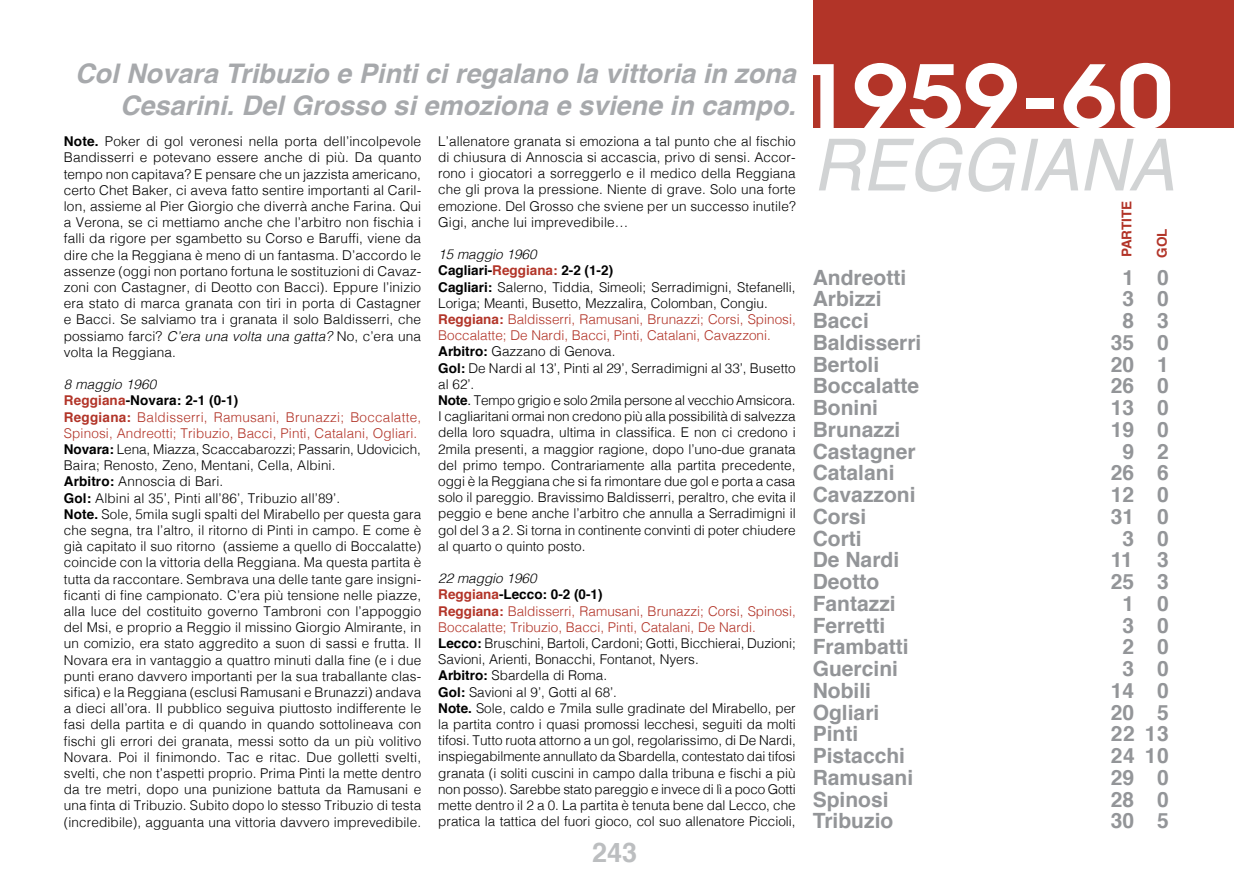
<style>
.page{position:relative;width:1234px;height:893px;background:#fff}
.page>*{position:absolute;margin:0;border:0;box-sizing:border-box;transform-origin:0 0}
.t1{font:600 86.55px "Avant Garde";letter-spacing:-.005em;color:#fff;scale:1.15 1}
.t2{font:italic 72px "Helvetica";color:#d1d3d4;scale:.95 1}
.t3{font:italic 700 27px/32.4px "Helvetica";color:#a7a9ac;text-align:right}
.t4{font:700 27px "Helvetica";color:#bcbec0}
.t5{font:700 21px "Helvetica";color:#939598}
.t6{font:300 13.5px/16.2px "Helvetica";letter-spacing:.005em;color:#000}
.t7{font:700 13.5px "Helvetica";color:#b23428}
.s1{font-weight:700}
.s2{font-style:italic}
.s3{font-weight:700;color:#b23428}
.s4{color:#b23428}
.s5{font-weight:400}
</style>
<div class="page">
<div style="left:812px;top:0;width:421px;height:128px;background:#b23428"></div>
<h3 class="t3" style="left:75px;top:57px;width:722px">Col Novara Tribuzio e Pinti ci regalano la vittoria in zona<br>Cesarini. Del Grosso si emoziona e sviene in campo.</h3>
<p class="t6" style="left:64px;top:132px;width:359px"><span class="s1">Note.</span> Poker di gol veronesi nella porta dell’incolpevole</p>
<p class="t6" style="left:64px;top:149px;width:359px;text-align:justify">Bandisserri e potevano essere anche di più. Da quanto tempo non capitava? E pensare che un jazzista americano, certo Chet Baker, ci aveva fatto sentire importanti al Caril&shy;lon, assieme al Pier Giorgio che diverrà anche Farina. Qui a Verona, se ci mettiamo anche che l’arbitro non fischia i falli da rigore per sgambetto su Corso e Baruffi, viene da dire che la Reggiana è meno di un fantasma. D’accordo le assenze (oggi non portano fortuna le sostituzioni di Cavaz&shy;zoni con Castagner, di Deotto con Bacci). Eppure l’inizio era stato di marca granata con tiri in porta di Castagner e Bacci. Se salviamo tra i granata il solo Baldisserri, che possiamo farci? <span class="s2">C’era una volta una gatta?</span> No, c’era una volta la Reggiana.</p>
<p class="t6" style="left:64px;top:375px;width:359px"><span class="s2">8 maggio 1960<br></span><span class="s3">Reggiana</span><span class="s1">-Novara: 2-1 (0-1)<br></span><span class="s3">Reggiana:</span> <span class="s4">Baldisserri, Ramusani, Brunazzi; Boccalatte, Spinosi, Andreotti; Tribuzio, Bacci, Pinti, Catalani, Ogliari.<br></span><span class="s1">Novara:</span> Lena, Miazza, Scaccabarozzi; Passarin, Udovicich, Baira; Renosto, Zeno, Mentani, Cella, Albini.<br><span class="s1">Arbitro:</span> Annoscia di Bari.<br><span class="s1">Gol:</span> Albini al 35’, Pinti all’86’, Tribuzio all’89’.<br><span class="s1">Note.</span> Sole, 5mila sugli spalti del Mirabello per questa gara che segna, tra l’altro, il ritorno di Pinti in campo. E come è già capitato il suo ritorno (assieme a quello di Boccalatte) coincide con la vittoria della Reggiana. Ma questa partita è tutta da raccontare. Sembrava una delle tante gare insigni&shy;ficanti di fine campionato. C’era più tensione nelle piazze, alla luce del costituito governo Tambroni con l’appoggio del Msi, e proprio a Reggio il missino Giorgio Almirante, in un comizio, era stato aggredito a suon di sassi e frutta. Il Novara era in vantaggio a quattro minuti dalla fine (e i due punti erano davvero importanti per la sua traballante clas&shy;sifica) e la Reggiana (esclusi Ramusani e Brunazzi) andava a dieci all’ora. Il pubblico seguiva piuttosto indifferente le fasi della partita e di quando in quando sottolineava con fischi gli errori dei granata, messi sotto da un più volitivo Novara. Poi il finimondo. Tac e ritac. Due golletti svelti, svelti, che non t’aspetti proprio. Prima Pinti la mette dentro da tre metri, dopo una punizione battuta da Ramusani e una finta di Tribuzio. Subito dopo lo stesso Tribuzio di testa (incredibile), agguanta una vittoria davvero imprevedibile.</p>
<p class="t6" style="left:438px;top:132px;width:359px;text-align:justify">L’allenatore granata si emoziona a tal punto che al fischio di chiusura di Annoscia si accascia, privo di sensi. Accor&shy;rono i giocatori a sorreggerlo e il medico della Reggiana che gli prova la pressione. Niente di grave. Solo una forte emozione. Del Grosso che sviene per un successo inutile?<br>Gigi, anche lui imprevedibile…</p>
<p class="t6" style="left:438px;top:245px;width:359px"><span class="s2">15 maggio 1960<br></span><span class="s1">Cagliari-</span><span class="s3">Reggiana:</span> <span class="s1">2-2 (1-2)<br>Cagliari:</span> Salerno, Tiddia, Simeoli; Serradimigni, Stefanelli, Loriga; Meanti, Busetto, Mezzalira, Colomban, Congiu.<br><span class="s3">Reggiana:</span> <span class="s4">Baldisserri, Ramusani, Brunazzi; Corsi, Spinosi, Boccalatte; De Nardi, Bacci, Pinti, Catalani, Cavazzoni.<br></span><span class="s1">Arbitro:</span> Gazzano di Genova.<br><span class="s1">Gol:</span> De Nardi al 13’, Pinti al 29’, Serradimigni al 33’, Busetto al 62’.<br><span class="s1">Note</span><span class="s5">.</span> Tempo grigio e solo 2mila persone al vecchio Amsicora.<br>I cagliaritani ormai non credono più alla possibilità di salvezza della loro squadra, ultima in classifica. E non ci credono i 2mila presenti, a maggior ragione, dopo l’uno-due granata del primo tempo. Contrariamente alla partita precedente, oggi è la Reggiana che si fa rimontare due gol e porta a casa solo il pareggio. Bravissimo Baldisserri, peraltro, che evita il peggio e bene anche l’arbitro che annulla a Serradimigni il gol del 3 a 2. Si torna in continente convinti di poter chiudere al quarto o quinto posto.</p>
<p class="t6" style="left:438px;top:569px;width:359px"><span class="s2">22 maggio 1960<br></span><span class="s3">Reggiana</span><span class="s1">-Lecco: 0-2 (0-1)<br></span><span class="s3">Reggiana:</span> <span class="s4">Baldisserri, Ramusani, Brunazzi; Corsi, Spinosi, Boccalatte; Tribuzio, Bacci, Pinti, Catalani, De Nardi.<br></span><span class="s1">Lecco:</span> Bruschini, Bartoli, Cardoni; Gotti, Bicchierai, Duzioni; Savioni, Arienti, Bonacchi, Fontanot, Nyers.<br><span class="s1">Arbitro:</span> Sbardella di Roma.<br><span class="s1">Gol:</span> Savioni al 9’, Gotti al 68’.<br><span class="s1">Note.</span> Sole, caldo e 7mila sulle gradinate del Mirabello, per la partita contro i quasi promossi lecchesi, seguiti da molti tifosi. Tutto ruota attorno a un gol, regolarissimo, di De Nardi, inspiegabilmente annullato da Sbardella, contestato dai tifosi granata (i soliti cuscini in campo dalla tribuna e fischi a più non posso). Sarebbe stato pareggio e invece di lì a poco Gotti mette dentro il 2 a 0. La partita è tenuta bene dal Lecco, che pratica la tattica del fuori gioco, col suo allenatore Piccioli,</p>
<h3 class="t4" style="left:592px;top:831px;width:47px">243</h3>
<h1 class="t1" style="left:797px;top:40px;width:328px">1959-60</h1>
<h2 class="t2" style="left:812px;top:108px;width:382px">REGGIANA</h2>
<p class="t7" style="left:1115px;top:257px;width:57px;rotate:-90deg">PARTITE</p>
<p class="t7" style="left:1150px;top:258px;width:30px;rotate:-90deg">gol</p>
<h3 class="t5" style="left:812px;top:260px;width:95px">Andreotti</h3>
<h3 class="t5" style="left:1122px;top:260px;width:48px">1 0</h3>
<h3 class="t5" style="left:812px;top:282px;width:70px">Arbizzi</h3>
<h3 class="t5" style="left:1122px;top:282px;width:48px">3 0</h3>
<h3 class="t5" style="left:812px;top:304px;width:58px">Bacci</h3>
<h3 class="t5" style="left:1122px;top:304px;width:48px">8 3</h3>
<h3 class="t5" style="left:812px;top:325px;width:110px">Baldisserri</h3>
<h3 class="t5" style="left:1110px;top:325px;width:60px">35 0</h3>
<h3 class="t5" style="left:812px;top:347px;width:68px">Bertoli</h3>
<h3 class="t5" style="left:1110px;top:347px;width:60px">20 1</h3>
<h3 class="t5" style="left:812px;top:369px;width:108px">Boccalatte</h3>
<h3 class="t5" style="left:1110px;top:369px;width:60px">26 0</h3>
<h3 class="t5" style="left:812px;top:391px;width:67px">Bonini</h3>
<h3 class="t5" style="left:1110px;top:391px;width:60px">13 0</h3>
<h3 class="t5" style="left:812px;top:413px;width:89px">Brunazzi</h3>
<h3 class="t5" style="left:1110px;top:413px;width:60px">19 0</h3>
<h3 class="t5" style="left:812px;top:434px;width:104px">Castagner</h3>
<h3 class="t5" style="left:1122px;top:434px;width:48px">9 2</h3>
<h3 class="t5" style="left:812px;top:456px;width:83px">Catalani</h3>
<h3 class="t5" style="left:1110px;top:456px;width:60px">26 6</h3>
<h3 class="t5" style="left:812px;top:478px;width:104px">Cavazzoni</h3>
<h3 class="t5" style="left:1110px;top:478px;width:60px">12 0</h3>
<h3 class="t5" style="left:812px;top:500px;width:55px">Corsi</h3>
<h3 class="t5" style="left:1110px;top:500px;width:60px">31 0</h3>
<h3 class="t5" style="left:812px;top:521px;width:50px">Corti</h3>
<h3 class="t5" style="left:1122px;top:521px;width:48px">3 0</h3>
<h3 class="t5" style="left:812px;top:543px;width:88px">De Nardi</h3>
<h3 class="t5" style="left:1110px;top:543px;width:60px">11 3</h3>
<h3 class="t5" style="left:812px;top:565px;width:68px">Deotto</h3>
<h3 class="t5" style="left:1110px;top:565px;width:60px">25 3</h3>
<h3 class="t5" style="left:812px;top:587px;width:84px">Fantazzi</h3>
<h3 class="t5" style="left:1122px;top:587px;width:48px">1 0</h3>
<h3 class="t5" style="left:812px;top:608px;width:74px">Ferretti</h3>
<h3 class="t5" style="left:1122px;top:608px;width:48px">3 0</h3>
<h3 class="t5" style="left:812px;top:630px;width:97px">Frambatti</h3>
<h3 class="t5" style="left:1122px;top:630px;width:48px">2 0</h3>
<h3 class="t5" style="left:812px;top:652px;width:87px">Guercini</h3>
<h3 class="t5" style="left:1122px;top:652px;width:48px">3 0</h3>
<h3 class="t5" style="left:812px;top:674px;width:60px">Nobili</h3>
<h3 class="t5" style="left:1110px;top:674px;width:60px">14 0</h3>
<h3 class="t5" style="left:812px;top:695px;width:68px">Ogliari</h3>
<h3 class="t5" style="left:1110px;top:695px;width:60px">20 5</h3>
<h3 class="t5" style="left:812px;top:717px;width:47px">Pinti</h3>
<h3 class="t5" style="left:1110px;top:717px;width:60px">22 13</h3>
<h3 class="t5" style="left:812px;top:739px;width:94px">Pistacchi</h3>
<h3 class="t5" style="left:1110px;top:739px;width:60px">24 10</h3>
<h3 class="t5" style="left:812px;top:761px;width:102px">Ramusani</h3>
<h3 class="t5" style="left:1110px;top:761px;width:60px">29 0</h3>
<h3 class="t5" style="left:812px;top:782px;width:77px">Spinosi</h3>
<h3 class="t5" style="left:1110px;top:782px;width:60px">28 0</h3>
<h3 class="t5" style="left:812px;top:804px;width:82px">Tribuzio</h3>
<h3 class="t5" style="left:1110px;top:804px;width:60px">30 5</h3>
</div>
